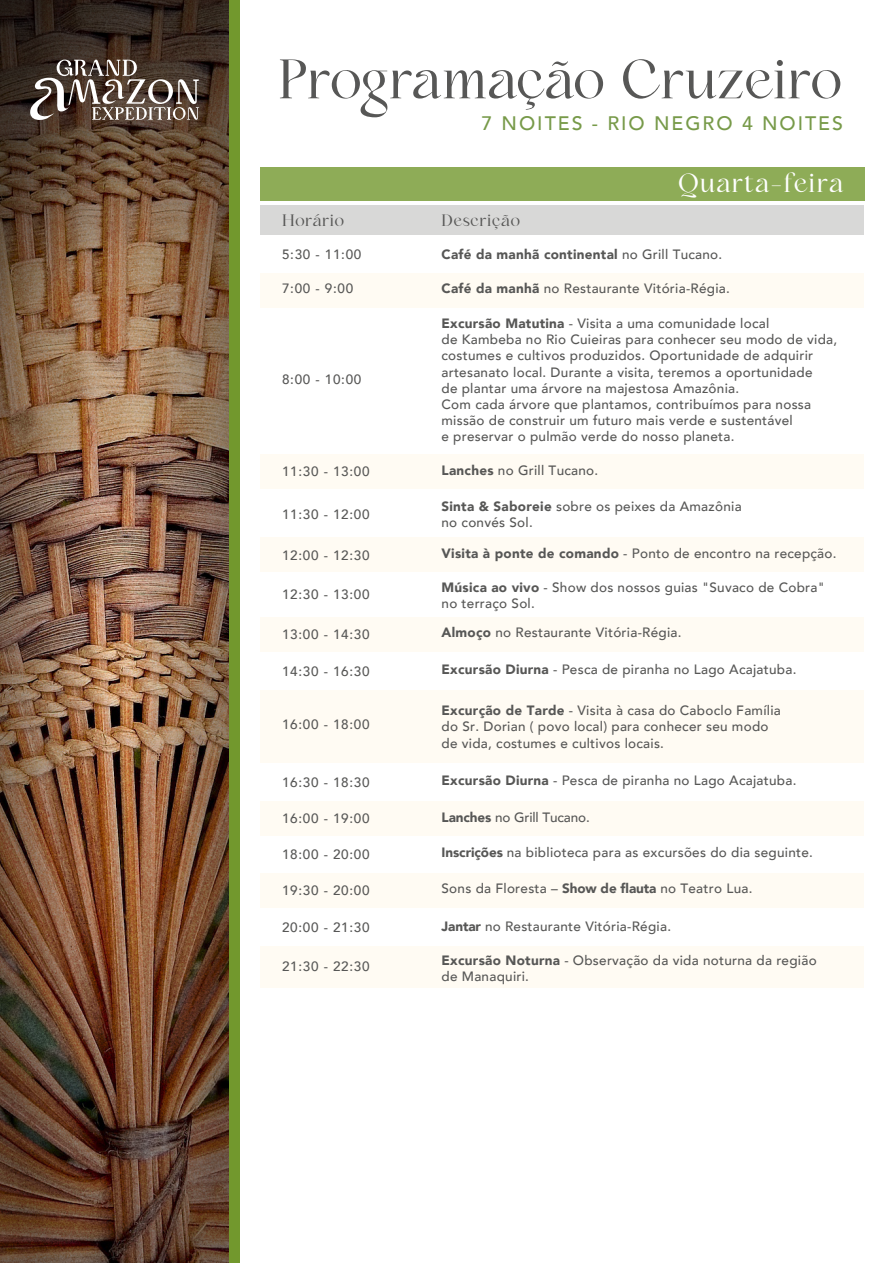
<style>
.page{position:relative;width:893px;height:1263px;background:#fff}
.page>*{position:absolute;margin:0;border:0;box-sizing:border-box;transform-origin:0 0}
.t1{font:50.25px "Kaftan Serif";letter-spacing:.005em;color:#575756}
.t2{font:24px "Kaftan Serif";letter-spacing:.055em;color:#fff}
.t3{font:500 19.5px "Avenir";letter-spacing:.1em;color:#779a49}
.t4{font:15px "Kaftan Serif";letter-spacing:.05em;color:#575756}
.t5{font:500 13.5px/16.2px "Avenir";letter-spacing:.02em;color:#575756}
.t6{font:900 13.5px "Avenir";letter-spacing:.02em;color:#575756}
.t7{font:500 13.5px "Avenir";letter-spacing:-.005em;color:#575756}
.s1{font-weight:500}
.s2{font-weight:900}
</style>
<div class="page">
<img style="left:0;top:353px;width:229px;height:910px">
<svg style="left:0;top:0;width:229px;height:353px;background:#664a34"></svg>
<div style="left:229px;top:0;width:11px;height:1263px;background:#72982d"></div>
<svg style="left:29px;top:60px;width:170px;height:60px;background:#6e6159"></svg>
<div style="left:260px;top:455px;width:146px;height:34px;background:#fffbf3"></div>
<div style="left:406px;top:455px;width:458px;height:34px;background:#fffbf3"></div>
<div style="left:260px;top:273px;width:146px;height:34px;background:#fffbf3"></div>
<div style="left:406px;top:273px;width:458px;height:34px;background:#fffbf3"></div>
<div style="left:260px;top:206px;width:146px;height:29px;background:#d8d8d7"></div>
<div style="left:406px;top:206px;width:458px;height:29px;background:#d8d8d7"></div>
<div style="left:260px;top:168px;width:604px;height:33px;background:#8eac57"></div>
<div style="left:260px;top:538px;width:146px;height:34px;background:#fffbf3"></div>
<div style="left:406px;top:538px;width:458px;height:34px;background:#fffbf3"></div>
<div style="left:260px;top:617px;width:146px;height:35px;background:#fffbf3"></div>
<div style="left:406px;top:617px;width:458px;height:35px;background:#fffbf3"></div>
<div style="left:260px;top:801px;width:146px;height:34px;background:#fffbf3"></div>
<div style="left:406px;top:801px;width:458px;height:34px;background:#fffbf3"></div>
<div style="left:260px;top:690px;width:146px;height:73px;background:#fffbf3"></div>
<div style="left:406px;top:690px;width:458px;height:73px;background:#fffbf3"></div>
<div style="left:260px;top:873px;width:146px;height:35px;background:#fffbf3"></div>
<div style="left:406px;top:873px;width:458px;height:35px;background:#fffbf3"></div>
<div style="left:260px;top:946px;width:146px;height:42px;background:#fffbf3"></div>
<div style="left:406px;top:946px;width:458px;height:42px;background:#fffbf3"></div>
<h1 class="t1" style="left:278px;top:47px;width:565px">Programação Cruzeiro</h1>
<h3 class="t3" style="left:481px;top:106px;width:363px">7 NOITES - RIO NEGRO 4 NOITES</h3>
<h2 class="t2" style="left:679px;top:167px;width:166px">Quarta-feira</h2>
<p class="t4" style="left:282px;top:210px;width:64px">Horário</p>
<p class="t4" style="left:441px;top:210px;width:80px">Descrição</p>
<p class="t6" style="left:441px;top:242px;width:282px">Café da manhã continental <span class="s1">no Grill Tucano.</span></p>
<p class="t5" style="left:441px;top:279px;width:290px"><span class="s2">Café da manhã</span> no Restaurante Vitória-Régia.</p>
<p class="t5" style="left:282px;top:245px;width:81px">5:30 - 11:00</p>
<p class="t5" style="left:282px;top:280px;width:73px">7:00 - 9:00</p>
<p class="t5" style="left:282px;top:370px;width:81px">8:00 - 10:00</p>
<p class="t5" style="left:282px;top:463px;width:89px">11:30 - 13:00</p>
<p class="t5" style="left:282px;top:505px;width:89px">11:30 - 12:00</p>
<p class="t5" style="left:441px;top:314px;width:397px"><span class="s2">Excursão Matutina</span> - Visita a uma comunidade local<br>de Kambeba no Rio Cuieiras para conhecer seu modo de vida, costumes e cultivos produzidos. Oportunidade de adquirir artesanato local. Durante a visita, teremos a oportunidade<br>de plantar uma árvore na majestosa Amazônia.<br>Com cada árvore que plantamos, contribuímos para nossa missão de construir um futuro mais verde e sustentável<br>e preservar o pulmão verde do nosso planeta.</p>
<p class="t5" style="left:442px;top:461px;width:158px"><span class="s2">Lanches</span> no Grill Tucano.</p>
<p class="t5" style="left:441px;top:497px;width:302px"><span class="s2">Sinta &amp; Saboreie</span> sobre os peixes da Amazônia no convés Sol.</p>
<p class="t5" style="left:282px;top:546px;width:89px">12:00 - 12:30</p>
<p class="t5" style="left:442px;top:544px;width:397px"><span class="s2">Visita à ponte de comando</span> - Ponto de encontro na recepção.</p>
<p class="t5" style="left:282px;top:586px;width:89px">12:30 - 13:00</p>
<p class="t5" style="left:442px;top:578px;width:385px"><span class="s2">Música ao vivo</span> - Show dos nossos guias "Suvaco de Cobra" no terraço Sol.</p>
<p class="t5" style="left:282px;top:626px;width:89px">13:00 - 14:30</p>
<p class="t5" style="left:442px;top:624px;width:242px"><span class="s2">Almoço</span> no Restaurante Vitória-Régia.</p>
<p class="t5" style="left:282px;top:662px;width:89px">14:30 - 16:30</p>
<p class="t5" style="left:442px;top:660px;width:356px"><span class="s2">Excursão Diurna</span> - Pesca de piranha no Lago Acajatuba.</p>
<p class="t5" style="left:282px;top:716px;width:89px">16:00 - 18:00</p>
<p class="t5" style="left:442px;top:702px;width:341px"><span class="s2">Excurção de Tarde</span> - Visita à casa do Caboclo Família do Sr. Dorian ( povo local) para conhecer seu modo de vida, costumes e cultivos locais.</p>
<p class="t5" style="left:282px;top:773px;width:89px">16:30 - 18:30</p>
<p class="t5" style="left:442px;top:771px;width:356px"><span class="s2">Excursão Diurna</span> - Pesca de piranha no Lago Acajatuba.</p>
<p class="t5" style="left:282px;top:809px;width:89px">16:00 - 19:00</p>
<p class="t7" style="left:442px;top:806px;width:150px"><span class="s2">Lanches</span> no Grill Tucano.</p>
<p class="t5" style="left:282px;top:845px;width:89px">18:00 - 20:00</p>
<p class="t5" style="left:442px;top:843px;width:373px"><span class="s2">Inscrições</span> na biblioteca para as excursões do dia seguinte.</p>
<p class="t5" style="left:282px;top:882px;width:89px">19:30 - 20:00</p>
<p class="t5" style="left:442px;top:880px;width:312px">Sons da Floresta – <span class="s2">Show de flauta</span> no Teatro Lua.</p>
<p class="t5" style="left:282px;top:918px;width:89px">20:00 - 21:30</p>
<p class="t5" style="left:442px;top:918px;width:231px"><span class="s2">Jantar</span> no Restaurante Vitória-Régia.</p>
<p class="t5" style="left:282px;top:957px;width:89px">21:30 - 22:30</p>
<p class="t5" style="left:442px;top:951px;width:377px"><span class="s2">Excursão Noturna</span> - Observação da vida noturna da região de Manaquiri.</p>
</div>
